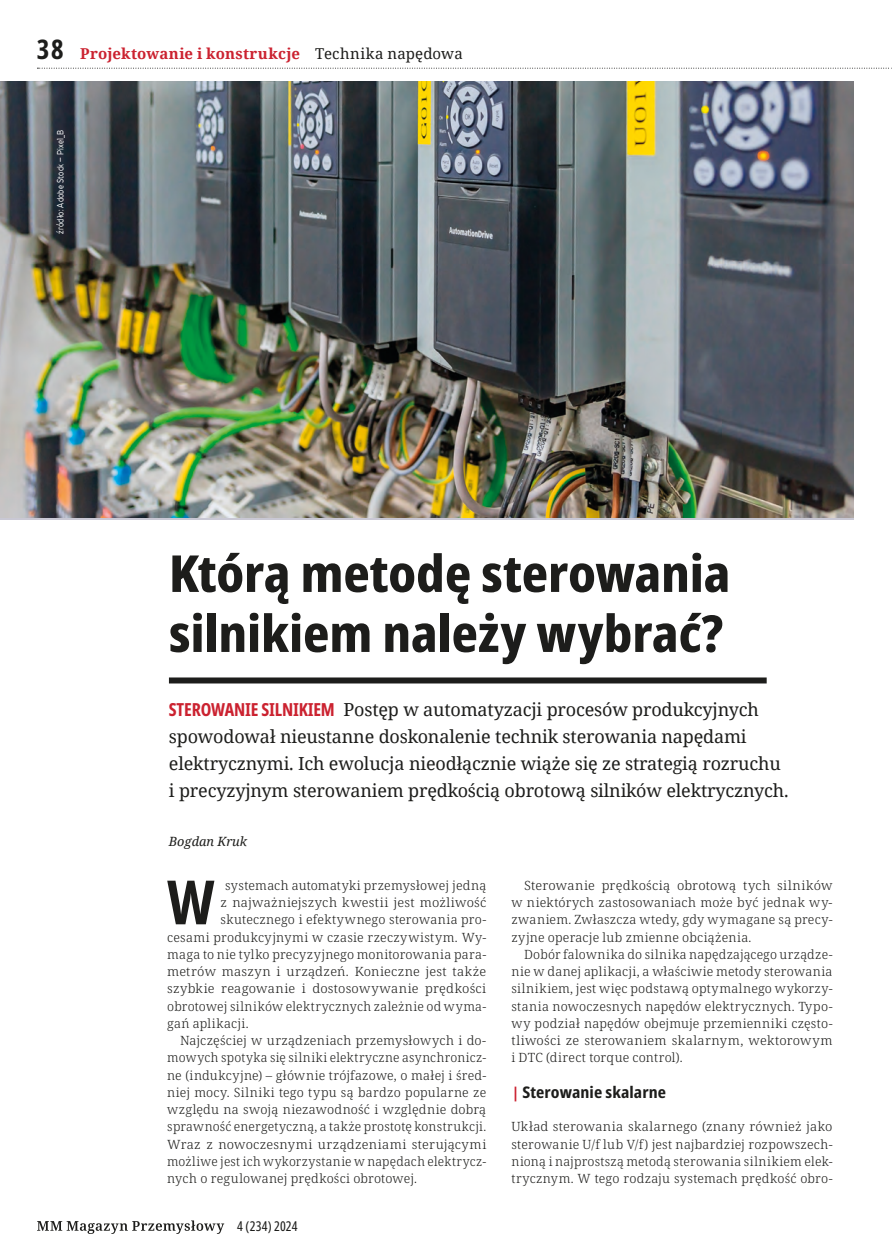
<style>
.page{position:relative;width:892px;height:1260px;background:#fff}
.page>*{position:absolute;margin:0;border:0;box-sizing:border-box;transform-origin:0 0}
.t1{font:700 extra-condensed 61.05px "Noto Sans";color:#1d1d1b}
.t2{font:800 extra-condensed 51px/60px "Noto Sans";letter-spacing:-.005em;color:#1d1d1b;scale:1.1 1}
.t3{font:18px/27px "Noto Serif";letter-spacing:-.01em;color:#1d1d1b}
.t4{font:700 extra-condensed 16.05px "Noto Sans";letter-spacing:.005em;color:#1d1d1b;scale:1.12 1}
.t5{font:700 15px "Noto Serif";letter-spacing:.01em;color:#cb2230}
.t6{font:extra-condensed 13.5px "Noto Sans";letter-spacing:.01em;color:#1d1d1b}
.t7{font:300 12.75px/17.2px "Noto Serif";letter-spacing:.02em;color:#1d1d1b;text-align:justify}
.t8{font:italic 12.75px "Noto Serif";color:#1d1d1b}
.t9{font:9px "TT Prosto Sans";letter-spacing:.02em;color:#fff;scale:.75 1}
.s1{font-family:"Noto Sans";font-stretch:extra-condensed;font-size:27px;color:#1d1d1b}
.s2{font-weight:400;color:#1d1d1b}
.s3{font-family:"Noto Sans";font-weight:700;font-stretch:extra-condensed;color:#cb2230}
.s4{font-stretch:normal;font-size:15px;color:#cb2230}
</style>
<div class="page">
<svg style="left:37px;top:68px;width:855px;height:1px"></svg>
<svg style="left:37px;top:1220px;width:187px;height:13px"></svg>
<img style="left:0;top:81px;width:853px;height:436px">
<div style="left:169px;top:677px;width:597px;height:6px;background:#1d1d1b"></div>
<p class="t5" style="left:37px;top:43px;width:427px"><span class="s1">38</span> Projektowanie i konstrukcje <span class="s2">Technika napędowa</span></p>
<p class="t9" style="left:54px;top:234px;width:140px;rotate:-90deg">źródło: Adobe Stock – Pixel_B</p>
<p class="t2" style="left:169px;top:543px;width:512px">Którą metodę sterowania silnikiem należy wybrać?</p>
<p class="t3" style="left:169px;top:695px;width:621px"><span class="s3">STEROWANIE SILNIKIEM</span> Postęp w automatyzacji procesów produkcyjnych spowodował nieustanne doskonalenie technik sterowania napędami elektrycznymi. Ich ewolucja nieodłącznie wiąże się ze strategią rozruchu i precyzyjnym sterowaniem prędkością obrotową silników elektrycznych.</p>
<p class="t8" style="left:169px;top:832px;width:80px">Bogdan Kruk</p>
<p class="t1" style="left:167px;top:857px;width:49px">W</p>
<p class="t7" style="left:225px;top:877px;width:263px">systemach automatyki przemysłowej jedną</p>
<p class="t7" style="left:221px;top:894px;width:267px">z najważniejszych kwestii jest możliwość</p>
<p class="t7" style="left:221px;top:911px;width:267px">skutecznego i efektywnego sterowania pro-</p>
<p class="t7" style="left:167px;top:928px;width:320px">cesami produkcyjnymi w czasie rzeczywistym. Wy-</p>
<p class="t7" style="left:167px;top:946px;width:320px">maga to nie tylko precyzyjnego monitorowania para-</p>
<p class="t7" style="left:167px;top:963px;width:320px">metrów maszyn i urządzeń. Konieczne jest także</p>
<p class="t7" style="left:167px;top:980px;width:320px">szybkie reagowanie i dostosowywanie prędkości</p>
<p class="t7" style="left:167px;top:997px;width:320px">obrotowej silników elektrycznych zależnie od wyma-</p>
<p class="t7" style="left:167px;top:1015px;width:83px">gań aplikacji.</p>
<p class="t7" style="left:180px;top:1032px;width:308px">Najczęściej w urządzeniach przemysłowych i do-</p>
<p class="t7" style="left:167px;top:1049px;width:320px">mowych spotyka się silniki elektryczne asynchronicz-</p>
<p class="t7" style="left:167px;top:1066px;width:320px">ne (indukcyjne) – głównie trójfazowe, o małej i śred-</p>
<p class="t7" style="left:167px;top:1084px;width:320px">niej mocy. Silniki tego typu są bardzo popularne ze</p>
<p class="t7" style="left:167px;top:1101px;width:320px">względu na swoją niezawodność i względnie dobrą</p>
<p class="t7" style="left:167px;top:1118px;width:320px">sprawność energetyczną, a także prostotę konstrukcji.</p>
<p class="t7" style="left:167px;top:1135px;width:320px">Wraz z nowoczesnymi urządzeniami sterującymi</p>
<p class="t7" style="left:167px;top:1153px;width:320px">możliwe jest ich wykorzystanie w napędach elektrycz-</p>
<p class="t7" style="left:167px;top:1170px;width:251px">nych o regulowanej prędkości obrotowej.</p>
<p class="t6" style="left:237px;top:1216px;width:62px">4 (234) 2024</p>
<p class="t7" style="left:524px;top:877px;width:310px">Sterowanie prędkością obrotową tych silników</p>
<p class="t7" style="left:511px;top:894px;width:323px">w niektórych zastosowaniach może być jednak wy-</p>
<p class="t7" style="left:511px;top:911px;width:323px">zwaniem. Zwłaszcza wtedy, gdy wymagane są precy-</p>
<p class="t7" style="left:511px;top:928px;width:241px">zyjne operacje lub zmienne obciążenia.</p>
<p class="t7" style="left:524px;top:946px;width:310px">Dobór falownika do silnika napędzającego urządze-</p>
<p class="t7" style="left:511px;top:963px;width:322px">nie w danej aplikacji, a właściwie metody sterowania</p>
<p class="t7" style="left:511px;top:980px;width:323px">silnikiem, jest więc podstawą optymalnego wykorzy-</p>
<p class="t7" style="left:511px;top:997px;width:323px">stania nowoczesnych napędów elektrycznych. Typo-</p>
<p class="t7" style="left:511px;top:1015px;width:323px">wy podział napędów obejmuje przemienniki często-</p>
<p class="t7" style="left:511px;top:1032px;width:323px">tliwości ze sterowaniem skalarnym, wektorowym</p>
<p class="t7" style="left:511px;top:1049px;width:173px">i DTC (direct torque control).</p>
<p class="t4" style="left:511px;top:1080px;width:140px"><span class="s4">|</span> Sterowanie skalarne</p>
<p class="t7" style="left:511px;top:1118px;width:323px">Układ sterowania skalarnego (znany również jako sterowanie U/f lub V/f) jest najbardziej rozpowszech&shy;nioną i najprostszą metodą sterowania silnikiem elek&shy;trycznym. W tego rodzaju systemach prędkość obro-</p>
</div>
